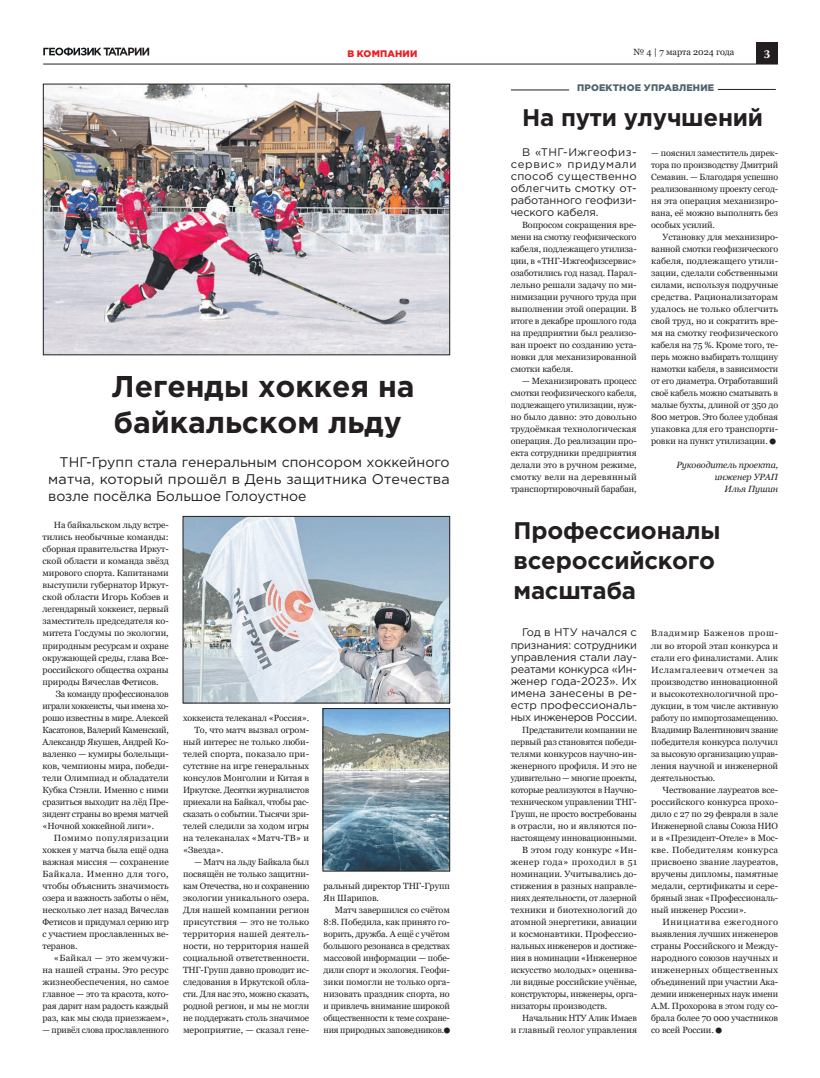
<style>
.page{position:relative;width:820px;height:1078px;background:#fff}
.page>*{position:absolute;margin:0;border:0;box-sizing:border-box;transform-origin:0 0}
.t1{font:700 30px/36px "Gotham Pro";color:#231f20}
.t2{font:700 24px/30px "Gotham Pro";letter-spacing:-.01em;color:#231f20}
.t3{font:14px/17px "Gotham Pro";color:#231f20;text-align:justify}
.t4{font:700 12px "Warnock Pro";color:#fff}
.t5{font:11px/12px "Gotham Pro";letter-spacing:-.01em;color:#231f20;text-align:justify}
.t6{font:900 9.5px "Gotham Pro";letter-spacing:.02em;color:#4f646e}
.t7{font:900 9.5px "Gotham Pro";letter-spacing:.02em;color:#ee1d23}
.t8{font:9px/12px "Georgia";letter-spacing:-.01em;color:#231f20;text-align:justify}
.t9{font:9px "Georgia";letter-spacing:.01em;color:#231f20}
.t10{font:italic 9px/12px "Georgia";letter-spacing:-.01em;color:#231f20;text-align:right}
.t11{font:9px "Georgia";letter-spacing:.04em;color:#231f20}
</style>
<div class="page">
<div style="left:756px;top:43px;width:21px;height:21px;background:#231f20"></div>
<svg style="left:43px;top:47px;width:106px;height:9px"></svg>
<hr style="left:43px;top:64px;width:734px;height:1px;background:#231f20">
<hr style="left:717px;top:89px;width:58px;height:1px;background:#231f20">
<img style="left:45px;top:86px;width:402px;height:267px">
<div style="left:43px;top:84px;width:406px;height:271px;border:1px solid #231f20"></div>
<img style="left:185px;top:518px;width:262px;height:183px">
<div style="left:183px;top:516px;width:266px;height:187px;border:1px solid #231f20"></div>
<img style="left:325px;top:710px;width:122px;height:159px">
<div style="left:323px;top:708px;width:126px;height:163px;border:1px solid #231f20"></div>
<hr style="left:511px;top:90px;width:58px;height:1px;background:#231f20">
<p class="t7" style="left:347px;top:48px;width:72px">В КОМПАНИИ</p>
<h1 class="t1" style="left:112px;top:367px;width:304px">Легенды хоккея на байкальском льду</h1>
<h3 class="t3" style="left:48px;top:453px;width:403px;text-indent:11px">ТНГ-Групп стала генеральным спонсором хоккейного матча, который прошёл в День защитника Отечества возле посёлка Большое Голоустное</h3>
<p class="t8" style="left:43px;top:519px;width:128px;text-indent:11px">На байкальском льду встре&shy;тились необычные команды: сборная правительства Иркут&shy;ской области и команда звёзд мирового спорта. Капитанами выступили губернатор Иркут&shy;ской области Игорь Кобзев и легендарный хоккеист, первый заместитель председателя ко&shy;митета Госдумы по экологии, природным ресурсам и охране окружающей среды, глава Все&shy;российского общества охраны природы Вячеслав Фетисов.</p>
<p class="t8" style="left:43px;top:687px;width:128px;text-indent:13px">За команду профессионалов играли хоккеисты, чьи имена хо&shy;рошо известны в мире. Алексей Касатонов, Валерий Каменский, Александр Якушев, Андрей Ко&shy;валенко — кумиры болельщи&shy;ков, чемпионы мира, победи&shy;тели Олимпиад и обладатели Кубка Стэнли. Именно с ними сразиться выходит на лёд Пре&shy;зидент страны во время матчей «Ночной хоккейной лиги».</p>
<p class="t8" style="left:43px;top:831px;width:128px;text-indent:11px">Помимо популяризации хоккея у матча была ещё одна важная миссия — сохранение Байкала. Именно для того, чтобы объяснить значимость озера и важность заботы о нём, несколько лет назад Вячеслав Фетисов и придумал серию игр с участием прославленных ве&shy;теранов.</p>
<p class="t8" style="left:43px;top:951px;width:128px;text-indent:11px">«Байкал — это жемчужи&shy;на нашей страны. Это ресурс жизнеобеспечения, но самое главное — это та красота, кото&shy;рая дарит нам радость каждый раз, как мы сюда приезжаем»,</p>
<p class="t8" style="left:43px;top:1023px;width:128px">— привёл слова прославленного</p>
<p class="t8" style="left:183px;top:711px;width:128px">хоккеиста телеканал «Россия».</p>
<p class="t8" style="left:194px;top:723px;width:116px">То, что матч вызвал огром-</p>
<p class="t8" style="left:183px;top:735px;width:128px">ный интерес не только люби-</p>
<p class="t9" style="left:183px;top:747px;width:128px">телей спорта, показало при-</p>
<p class="t8" style="left:183px;top:759px;width:128px">сутствие на игре генеральных</p>
<p class="t8" style="left:183px;top:771px;width:128px">консулов Монголии и Китая в</p>
<p class="t8" style="left:183px;top:783px;width:128px">Иркутске. Десятки журналистов</p>
<p class="t8" style="left:183px;top:795px;width:128px">приехали на Байкал, чтобы рас-</p>
<p class="t8" style="left:183px;top:807px;width:128px">сказать о событии. Тысячи зри-</p>
<p class="t8" style="left:183px;top:819px;width:128px">телей следили за ходом игры</p>
<p class="t8" style="left:183px;top:831px;width:128px">на телеканалах «Матч-ТВ» и</p>
<p class="t8" style="left:183px;top:843px;width:42px">«Звезда».</p>
<p class="t8" style="left:183px;top:855px;width:128px;text-indent:11px">— Матч на льду Байкала был посвящён не только защитни&shy;кам Отечества, но и сохранению экологии уникального озера.<br>Для нашей компании регион присутствия — это не только территория нашей деятель&shy;ности, но территория нашей социальной ответственности.<br>ТНГ-Групп давно проводит ис&shy;следования в Иркутской обла&shy;сти. Для нас это, можно сказать, родной регион, и мы не могли не поддержать столь значимое мероприятие, — сказал гене-</p>
<p class="t8" style="left:323px;top:879px;width:128px">ральный директор ТНГ-Групп<br>Ян Шарипов.</p>
<p class="t8" style="left:323px;top:903px;width:128px;text-indent:11px">Матч завершился со счётом 8:8. Победила, как принято го&shy;ворить, дружба. А ещё с учётом большого резонанса в средствах массовой информации — побе&shy;дили спорт и экология. Геофи&shy;зики помогли не только орга&shy;низовать праздник спорта, но и привлечь внимание широкой общественности к теме сохране&shy;ния природных заповедников.○</p>
<p class="t8" style="left:633px;top:46px;width:102px">№ 4 | 7 марта 2024 года</p>
<p class="t6" style="left:577px;top:82px;width:139px">ПРОЕКТНОЕ УПРАВЛЕНИЕ</p>
<h3 class="t4" style="left:763px;top:46px;width:8px">3</h3>
<h2 class="t2" style="left:522px;top:101px;width:242px">На пути улучшений</h2>
<p class="t5" style="left:510px;top:146px;width:127px;text-indent:11px">В «ТНГ-Ижгеофиз&shy;сервис» придумали способ существенно облегчить смотку от&shy;работанного геофизи&shy;ческого кабеля.</p>
<p class="t8" style="left:510px;top:219px;width:127px;text-indent:11px">Вопросом сокращения вре&shy;мени на смотку геофизического кабеля, подлежащего утилиза&shy;ции, в «ТНГ-Ижгеофизсервис» озаботились год назад. Парал&shy;лельно решали задачу по ми&shy;нимизации ручного труда при выполнении этой операции. В итоге в декабре прошлого года на предприятии был реализо&shy;ван проект по созданию уста&shy;новки для механизированной смотки кабеля.</p>
<p class="t8" style="left:510px;top:375px;width:127px;text-indent:11px">— Механизировать процесс смотки геофизического кабеля, подлежащего утилизации, нуж&shy;но было давно: это довольно трудоёмкая технологическая операция. До реализации про&shy;екта сотрудники предприятия делали это в ручном режиме, смотку вели на деревянный транспортировочный барабан,</p>
<p class="t8" style="left:651px;top:147px;width:128px">— пояснил заместитель дирек&shy;тора по производству Дмитрий Семавин. — Благодаря успешно реализованному проекту сегод&shy;ня эта операция механизиро&shy;вана, её можно выполнять без особых усилий.</p>
<p class="t8" style="left:651px;top:231px;width:128px;text-indent:11px">Установку для механизиро&shy;ванной смотки геофизического кабеля, подлежащего утили&shy;зации, сделали собственными силами, используя подручные средства. Рационализаторам удалось не только облегчить свой труд, но и сократить вре&shy;мя на смотку геофизического кабеля на 75 %. Кроме того, те&shy;перь можно выбирать толщину намотки кабеля, в зависимости от его диаметра. Отработавший своё кабель можно сматывать в малые бухты, длиной от 350 до 800 метров. Это более удобная упаковка для его транспорти&shy;ровки на пункт утилизации. ○</p>
<p class="t10" style="left:676px;top:459px;width:103px">Руководитель проекта, инженер УРАП<br>Илья Пушин</p>
<h2 class="t2" style="left:513px;top:514px;width:208px">Профессионалы всероссийского масштаба</h2>
<p class="t5" style="left:510px;top:626px;width:128px;text-indent:11px">Год в НТУ начался с признания: сотрудники управления стали лау&shy;реатами конкурса «Ин&shy;женер года-2023». Их имена занесены в ре&shy;естр профессиональ&shy;ных инженеров России.</p>
<p class="t8" style="left:522px;top:723px;width:116px">Представители компании не</p>
<p class="t8" style="left:510px;top:735px;width:128px">первый раз становятся победи-</p>
<p class="t8" style="left:510px;top:747px;width:128px">телями конкурсов научно-ин-</p>
<p class="t8" style="left:510px;top:759px;width:128px">женерного профиля. И это не</p>
<p class="t8" style="left:510px;top:771px;width:128px">удивительно — многие проекты,</p>
<p class="t8" style="left:510px;top:783px;width:128px">которые реализуются в Научно-</p>
<p class="t8" style="left:510px;top:795px;width:128px">техническом управлении ТНГ-</p>
<p class="t8" style="left:510px;top:807px;width:128px">Групп, не просто востребованы</p>
<p class="t8" style="left:510px;top:819px;width:128px">в отрасли, но и являются по-</p>
<p class="t8" style="left:510px;top:831px;width:128px">настоящему инновационными.</p>
<p class="t9" style="left:522px;top:843px;width:116px">В этом году конкурс «Ин-</p>
<p class="t11" style="left:510px;top:855px;width:128px">женер года» проходил в 51</p>
<p class="t8" style="left:510px;top:867px;width:128px">номинации. Учитывались до-</p>
<p class="t8" style="left:510px;top:879px;width:128px">стижения в разных направле-</p>
<p class="t8" style="left:510px;top:891px;width:128px">ниях деятельности, от лазерной</p>
<p class="t9" style="left:510px;top:903px;width:128px">техники и биотехнологий до</p>
<p class="t8" style="left:510px;top:915px;width:128px">атомной энергетики, авиации</p>
<p class="t8" style="left:510px;top:927px;width:128px">и космонавтики. Профессио-</p>
<p class="t8" style="left:510px;top:939px;width:128px">нальных инженеров и достиже-</p>
<p class="t8" style="left:510px;top:951px;width:128px">ния в номинации «Инженерное</p>
<p class="t8" style="left:510px;top:963px;width:128px">искусство молодых» оценива-</p>
<p class="t8" style="left:510px;top:975px;width:128px">ли видные российские учёные,</p>
<p class="t8" style="left:510px;top:987px;width:128px">конструкторы, инженеры, орга-</p>
<p class="t8" style="left:510px;top:999px;width:98px">низаторы производств.</p>
<p class="t8" style="left:522px;top:1011px;width:116px">Начальник НТУ Алик Имаев</p>
<p class="t8" style="left:510px;top:1023px;width:128px">и главный геолог управления</p>
<p class="t8" style="left:651px;top:627px;width:128px">Владимир Баженов прош&shy;ли во второй этап конкурса и стали его финалистами. Алик Исламгалеевич отмечен за производство инновационной и высокотехнологичной про&shy;дукции, в том числе активную работу по импортозамещению.<br>Владимир Валентинович звание победителя конкурса получил за высокую организацию управ&shy;ления научной и инженерной деятельностью.</p>
<p class="t8" style="left:651px;top:783px;width:128px;text-indent:11px">Чествование лауреатов все&shy;российского конкурса прохо&shy;дило с 27 по 29 февраля в зале Инженерной славы Союза НИО и в «Президент-Отеле» в Мос&shy;кве. Победителям конкурса присвоено звание лауреатов, вручены дипломы, памятные медали, сертификаты и сере&shy;бряный знак «Профессиональ&shy;ный инженер России».</p>
<p class="t8" style="left:651px;top:915px;width:128px;text-indent:11px">Инициатива ежегодного выявления лучших инженеров страны Российского и Между&shy;народного союзов научных и инженерных общественных объединений при участии Ака&shy;демии инженерных наук имени А.М. Прохорова в этом году со&shy;брала более 70 000 участников со всей России. ○</p>
</div>
